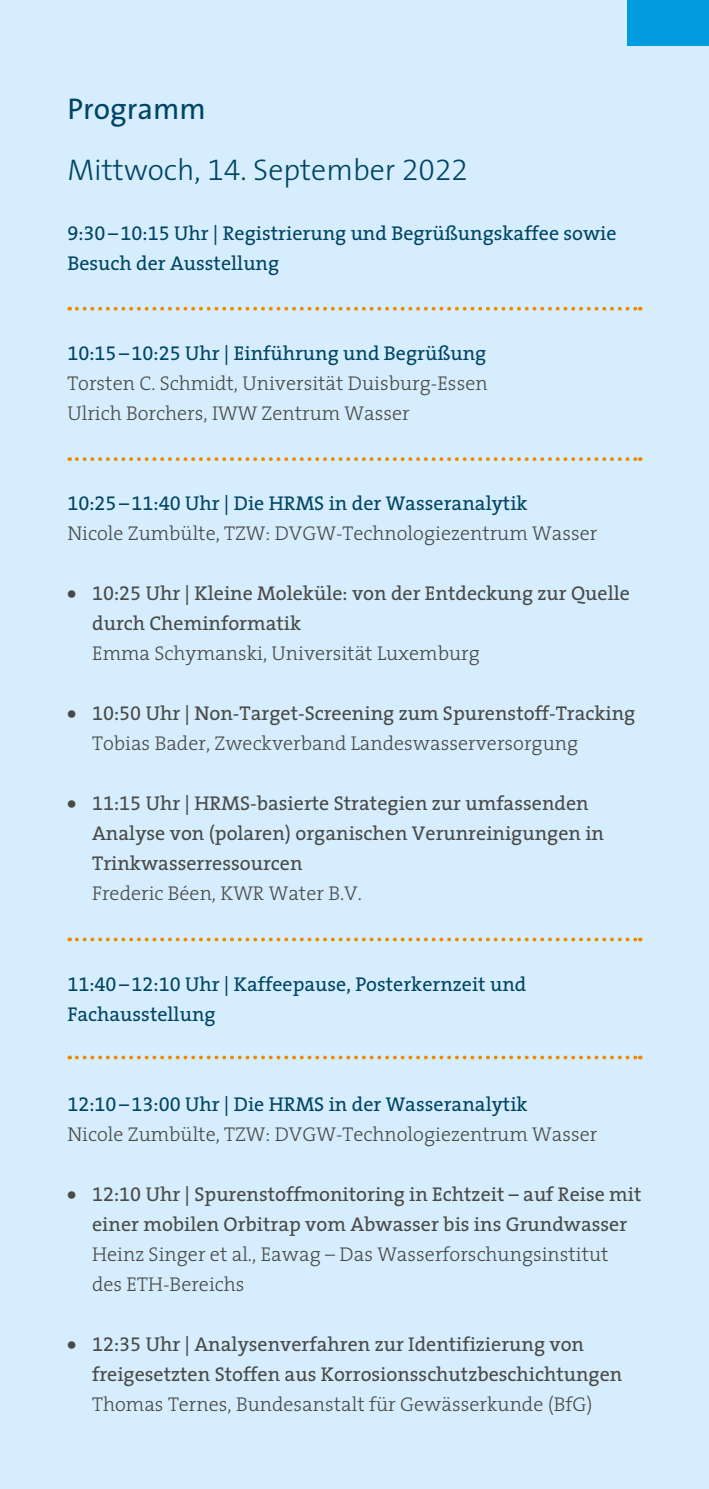
<style>
.page{position:relative;width:709px;height:1489px;background:#fff}
.page>*{position:absolute;margin:0;border:0;box-sizing:border-box;transform-origin:0 0}
.t1{font:300 30px "The Sans 3";color:#004464}
.t2{font:30px "The Sans 5";color:#004464}
.t3{font:20px/30px "The Serif 5";color:#494948}
.Fliesstext{font:20px/30px "The Serif 5";color:#004464}
.Fliesstext-2{font:300 20px/30px "The Serif 3";color:#494948;text-align:justify}
.s1{font-family:"The Sans 3 Light Expert";font-weight:400}
.s2{font-family:"The Serif 5 Regular Expert"}
.s3{font-family:"The Serif 5 Regular Expert";font-weight:400;color:#004464}
.s4{font-family:"The Serif 5";font-weight:400;color:#004464}
.s5{font-family:"The Sans 9";font-weight:900}
.s6{font-family:"The Serif 3";font-weight:300}
</style>
<div class="page">
<div style="left:0;top:0;width:709px;height:1488px;background:#d5edfc"></div>
<svg style="left:77px;top:307px;width:563px;height:3px"></svg>
<svg style="left:77px;top:457px;width:563px;height:4px"></svg>
<svg style="left:77px;top:937px;width:563px;height:4px"></svg>
<svg style="left:77px;top:1055px;width:563px;height:4px"></svg>
<div style="left:628px;top:0;width:81px;height:46px;background:#009cdf"></div>
<p class="t2" style="left:67px;top:84px;width:140px">Programm</p>
<p class="t1" style="left:67px;top:145px;width:402px">Mittwoch, <span class="s1">14</span>. September <span class="s1">2022</span></p>
<p class="Fliesstext" style="left:67px;top:218px;width:551px"><span class="s2">9:30</span>–<span class="s2">10:15</span> Uhr | Registrierung und Begrüßungskaffee sowie<br>Besuch der Ausstellung</p>
<p class="Fliesstext-2" style="left:67px;top:338px;width:422px"><span class="s3">10:15</span><span class="s4">–</span><span class="s3">10:25</span> <span class="s4">Uhr | Einführung und Begrüßung </span>Torsten C. Schmidt, Universität Duisburg-Essen Ulrich Borchers, IWW Zentrum Wasser</p>
<p class="Fliesstext" style="left:67px;top:488px;width:462px"><span class="s2">10:25</span>–<span class="s2">11:40</span> Uhr | Die HRMS in der Wasseranalytik</p>
<p class="Fliesstext-2" style="left:67px;top:518px;width:531px">Nicole Zumbülte, TZW: DVGW-Technologiezentrum Wasser</p>
<p class="t3" style="left:92px;top:578px;width:539px;text-indent:-25px"><span class="s5">•</span> <span class="s2">10:25</span> Uhr | Kleine Moleküle: von der Entdeckung zur Quelle durch Cheminformatik<br><span class="s6">Emma Schymanski, Universität Luxemburg</span></p>
<p class="t3" style="left:92px;top:698px;width:545px;text-indent:-25px"><span class="s5">•</span> <span class="s2">10:50</span> Uhr | Non-Target-Screening zum Spurenstoff-Tracking<br><span class="s6">Tobias Bader, Zweckverband Landeswasserversorgung</span></p>
<p class="t3" style="left:92px;top:788px;width:513px;text-indent:-25px"><span class="s5">•</span> <span class="s2">11:15</span> Uhr | HRMS-basierte Strategien zur umfassenden Analyse von (polaren) organischen Verunreinigungen in Trinkwasserressourcen<br><span class="s6">Frederic Béen, KWR Water B.V.</span></p>
<p class="Fliesstext" style="left:67px;top:968px;width:460px"><span class="s2">11:40</span>–<span class="s2">12:10</span> Uhr | Kaffeepause, Posterkernzeit und</p>
<p class="Fliesstext" style="left:67px;top:998px;width:150px">Fachausstellung</p>
<p class="Fliesstext" style="left:67px;top:1088px;width:462px"><span class="s2">12:10</span>–<span class="s2">13:00</span> Uhr | Die HRMS in der Wasseranalytik</p>
<p class="Fliesstext-2" style="left:67px;top:1118px;width:531px">Nicole Zumbülte, TZW: DVGW-Technologiezentrum Wasser</p>
<p class="t3" style="left:92px;top:1178px;width:551px;text-indent:-25px"><span class="s5">•</span> <span class="s2">12:10</span> Uhr | Spurenstoffmonitoring in Echtzeit – auf Reise mit einer mobilen Orbitrap vom Abwasser bis ins Grundwasser <span class="s6">Heinz Singer et al., Eawag – Das Wasserforschungsinstitut des ETH-Bereichs</span></p>
<p class="t3" style="left:92px;top:1328px;width:532px;text-indent:-25px"><span class="s5">•</span> <span class="s2">12:35</span> Uhr | Analysenverfahren zur Identifizierung von freigesetzten Stoffen aus Korrosionsschutzbeschichtungen<br><span class="s6">Thomas Ternes, Bundesanstalt für Gewässerkunde (BfG)</span></p>
</div>
